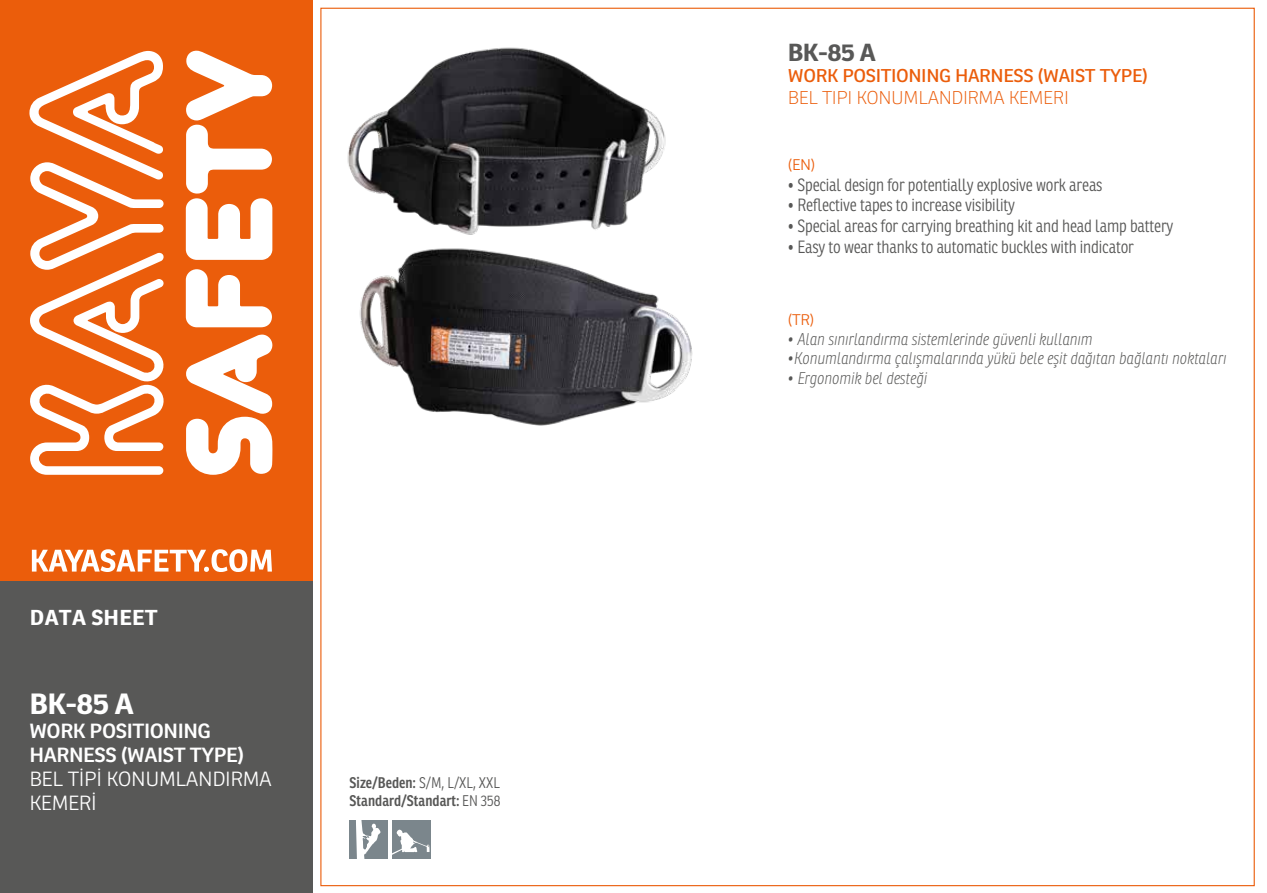
<style>
.page{position:relative;width:1267px;height:893px;background:#fff}
.page>*{position:absolute;margin:0;border:0;box-sizing:border-box;transform-origin:0 0}
.t1{font:700 28.5px "Ronnia";color:#fff;scale:1.06 1}
.t2{font:700 24px "Ronnia";color:#585857;scale:1.06 1}
.t3{font:700 21px "Ronnia";letter-spacing:.01em;color:#fff;scale:1.06 1}
.t4{font:600 19.95px/23.9px "Ronnia";letter-spacing:-.02em;color:#fff;scale:1.06 1}
.t5{font:300 19.95px/23.9px "Ronnia";letter-spacing:-.02em;color:#fff;scale:1.06 1}
.t6{font:18px "Ronnia";letter-spacing:-.02em;color:#eb5d0b;scale:1.06 1}
.t7{font:100 18px "Ronnia";letter-spacing:-.02em;color:#eb5d0b;scale:1.06 1}
.t8{font:300 17.25px "Ronnia Cond";letter-spacing:-.01em;color:#575756}
.t9{font:italic 100 16.5px "Ronnia Cond";color:#575756}
.t10{font:600 15px/18px "Ronnia Cond";color:#575756}
.t11{font:300 15px "Ronnia";color:#eb5d0b;scale:1.06 1}
.s1{font-weight:300}
</style>
<div class="page">
<div style="left:0;top:0;width:313px;height:607px;background:#eb5d0b"></div>
<div style="left:0;top:581px;width:313px;height:312px;background:#585857"></div>
<svg style="left:29px;top:51px;width:135px;height:424px"></svg>
<svg style="left:186px;top:334px;width:87px;height:141px"></svg>
<svg style="left:186px;top:269px;width:86px;height:58px"></svg>
<svg style="left:186px;top:51px;width:86px;height:209px"></svg>
<svg style="left:32px;top:549px;width:240px;height:23px"></svg>
<div style="left:350px;top:820px;width:38px;height:38px;background:#7b868c"></div>
<svg style="left:356px;top:820px;width:25px;height:38px"></svg>
<div style="left:392px;top:820px;width:39px;height:38px;background:#7b868c"></div>
<svg style="left:392px;top:829px;width:37px;height:26px"></svg>
<img style="left:320px;top:7px;width:397px;height:155px">
<img style="left:320px;top:162px;width:373px;height:318px">
<p class="t3" style="left:30px;top:604px;width:122px">DATA SHEET</p>
<h1 class="t1" style="left:29px;top:685px;width:100px">BK-85 A</h1>
<p class="t4" style="left:29px;top:718px;width:204px">WORK POSITIONING<br>HARNESS (WAIST TYPE)</p>
<p class="t5" style="left:29px;top:766px;width:230px">BEL TİPİ KONUMLANDIRMA<br>KEMERİ</p>
<p class="t10" style="left:350px;top:773px;width:152px">Size/Beden: <span class="s1">S/M, L/XL, XXL<br></span>Standard/Standart: <span class="s1">EN 358</span></p>
<h2 class="t2" style="left:788px;top:37px;width:85px">BK-85 A</h2>
<p class="t6" style="left:788px;top:64px;width:341px">WORK POSITIONING HARNESS (WAIST TYPE)</p>
<p class="t7" style="left:788px;top:87px;width:267px">BEL TIPI KONUMLANDIRMA KEMERI</p>
<p class="t11" style="left:787px;top:155px;width:28px">(EN)</p>
<p class="t8" style="left:787px;top:174px;width:317px">• Special design for potentially explosive work areas</p>
<p class="t8" style="left:787px;top:195px;width:229px">• Reflective tapes to increase visibility</p>
<p class="t8" style="left:787px;top:216px;width:387px">• Special areas for carrying breathing kit and head lamp battery</p>
<p class="t8" style="left:787px;top:236px;width:348px">• Easy to wear thanks to automatic buckles with indicator</p>
<p class="t11" style="left:787px;top:310px;width:27px">(TR)</p>
<p class="t9" style="left:787px;top:329px;width:307px">• Alan sınırlandırma sistemlerinde güvenli kullanım</p>
<p class="t9" style="left:787px;top:349px;width:440px">•Konumlandırma çalışmalarında yükü bele eşit dağıtan bağlantı noktaları</p>
<p class="t9" style="left:787px;top:369px;width:141px">• Ergonomik bel desteği</p>
</div>
